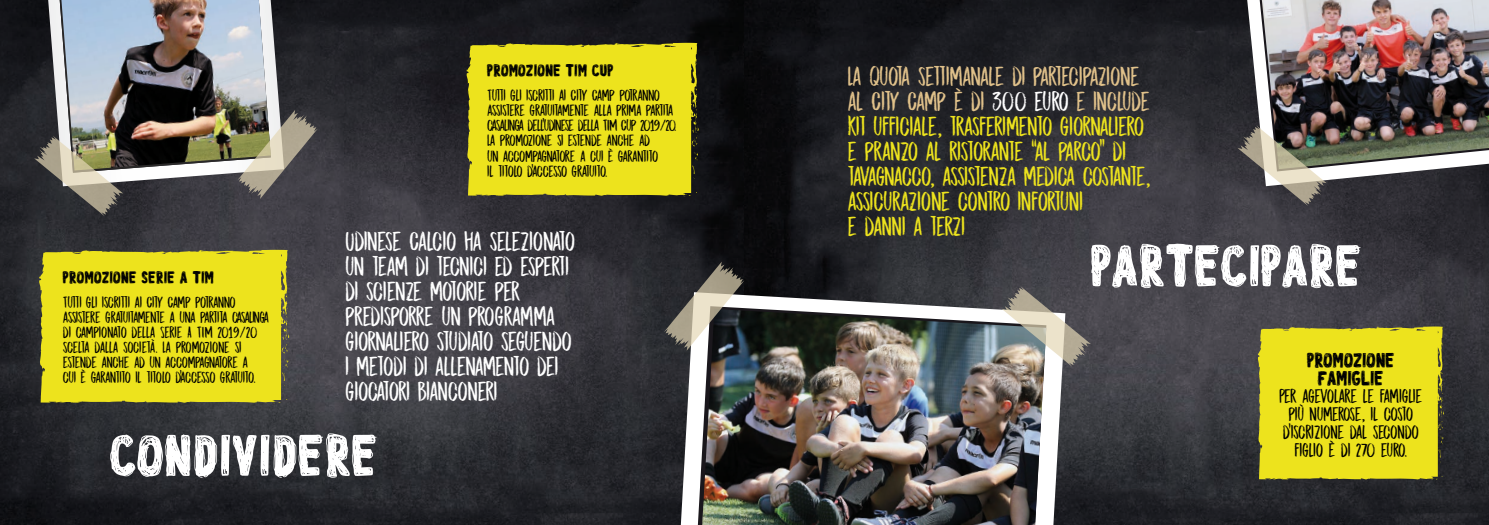
<style>
.page{position:relative;width:1489px;height:525px;background:#fff}
.page>*{position:absolute;margin:0;border:0;box-sizing:border-box;transform-origin:0 0}
.t1{font:56.25px "License Pl 8";color:#fff}
.t2{font:27.5px/25px "DK Midnight Chalker";letter-spacing:-.04em;color:#ede31d}
.t3{font:27.5px/25px "DK Midnight Chalker";letter-spacing:-.04em;color:#fff}
.t4{font:19.62px/18.1px "DK Midnight Chalker";letter-spacing:-.035em;color:#000;text-align:center}
.t5{font:19.62px/18.1px "License Pl 8";letter-spacing:-.01em;color:#000;text-align:center}
.t6{font:16.25px/15px "DK Midnight Chalker";letter-spacing:-.04em;color:#000}
.t7{font:16.25px "License Pl 8";color:#000}
.s1{color:#e0c18a}
.s2{color:#fff}
</style>
<div class="page">
<img style="left:0;top:0;width:1488px;height:524px">
<svg style="left:1256px;top:326px;width:187px;height:153px"></svg>
<div style="left:465px;top:43px;width:233px;height:153px;background:#ede31d"></div>
<svg style="left:38px;top:249px;width:251px;height:154px;fill:#ede31d"></svg>
<svg style="left:48px;top:0;width:236px;height:186px"></svg>
<img style="left:61px;top:0;width:210px;height:170px">
<img style="left:34px;top:135px;width:89px;height:81px">
<svg style="left:237px;top:110px;width:81px;height:89px"></svg>
<svg style="left:680px;top:292px;width:385px;height:232px"></svg>
<svg style="left:697px;top:306px;width:304px;height:218px"></svg>
<img style="left:702px;top:309px;width:344px;height:215px">
<svg style="left:664px;top:261px;width:80px;height:89px"></svg>
<svg style="left:1001px;top:286px;width:89px;height:80px"></svg>
<svg style="left:1247px;top:0;width:241px;height:186px"></svg>
<img style="left:1261px;top:0;width:227px;height:169px">
<img style="left:1237px;top:125px;width:89px;height:81px">
<p class="t7" style="left:63px;top:270px;width:153px">PROMOZIONE SERIE A TIM</p>
<p class="t6" style="left:63px;top:295px;width:208px">TUTTI GLI ISCRITTI AI CITY CAMP POTRANNO ASSISTERE GRATUITAMENTE A UNA PARTITA CASALINGA DI CAMPIONATO DELLA SERIE A TIM 2019/20<br>SCELTA DALLA SOCIETÀ. LA PROMOZIONE SI ESTENDE ANCHE AD UN ACCOMPAGNATORE A<br>CUI È GARANTITO IL TITOLO D’ACCESSO GRATUITO.</p>
<p class="t7" style="left:487px;top:63px;width:128px">PROMOZIONE TIM CUP</p>
<p class="t6" style="left:487px;top:88px;width:191px">TUTTI GLI ISCRITTI AI CITY CAMP POTRANNO ASSISTERE GRATUITAMENTE ALLA PRIMA PARTITA CASALINGA DELL’UDINESE DELLA TIM CUP 2019/20.<br>LA PROMOZIONE SI ESTENDE ANCHE AD<br>UN ACCOMPAGNATORE A CUI È GARANTITO<br>IL TITOLO D’ACCESSO GRATUITO.</p>
<h2 class="t3" style="left:345px;top:229px;width:232px">UDINESE CALCIO HA SELEZIONATO<br>UN TEAM DI TECNICI ED ESPERTI<br>DI SCIENZE MOTORIE PER<br>PREDISPORRE UN PROGRAMMA<br>GIORNALIERO STUDIATO SEGUENDO<br>I METODI DI ALLENAMENTO DEI<br>GIOCATORI BIANCONERI</h2>
<h1 class="t1" style="left:110px;top:429px;width:270px">CONDIVIDERE</h1>
<p class="t2" style="left:847px;top:64px;width:305px"><span class="s1">LA QUOTA SETTIMANALE DI PARTECIPAZIONE AL CITY CAMP È DI</span> <span class="s2">300 EURO</span> <span class="s1">E INCLUDE </span>KIT UFFICIALE, TRASFERIMENTO GIORNALIERO E PRANZO AL RISTORANTE “AL PARCO” DI TAVAGNACCO, ASSISTENZA MEDICA COSTANTE, ASSICURAZIONE CONTRO INFORTUNI<br>E DANNI A TERZI</p>
<h1 class="t1" style="left:1090px;top:240px;width:273px">PARTECIPARE</h1>
<p class="t5" style="left:1306px;top:351px;width:89px">PROMOZIONE<br>FAMIGLIE</p>
<p class="t4" style="left:1278px;top:387px;width:145px">PER AGEVOLARE LE FAMIGLIE<br>PIÙ NUMEROSE, IL COSTO<br>D’ISCRIZIONE DAL SECONDO<br>FIGLIO È DI 270 EURO.</p>
</div>
